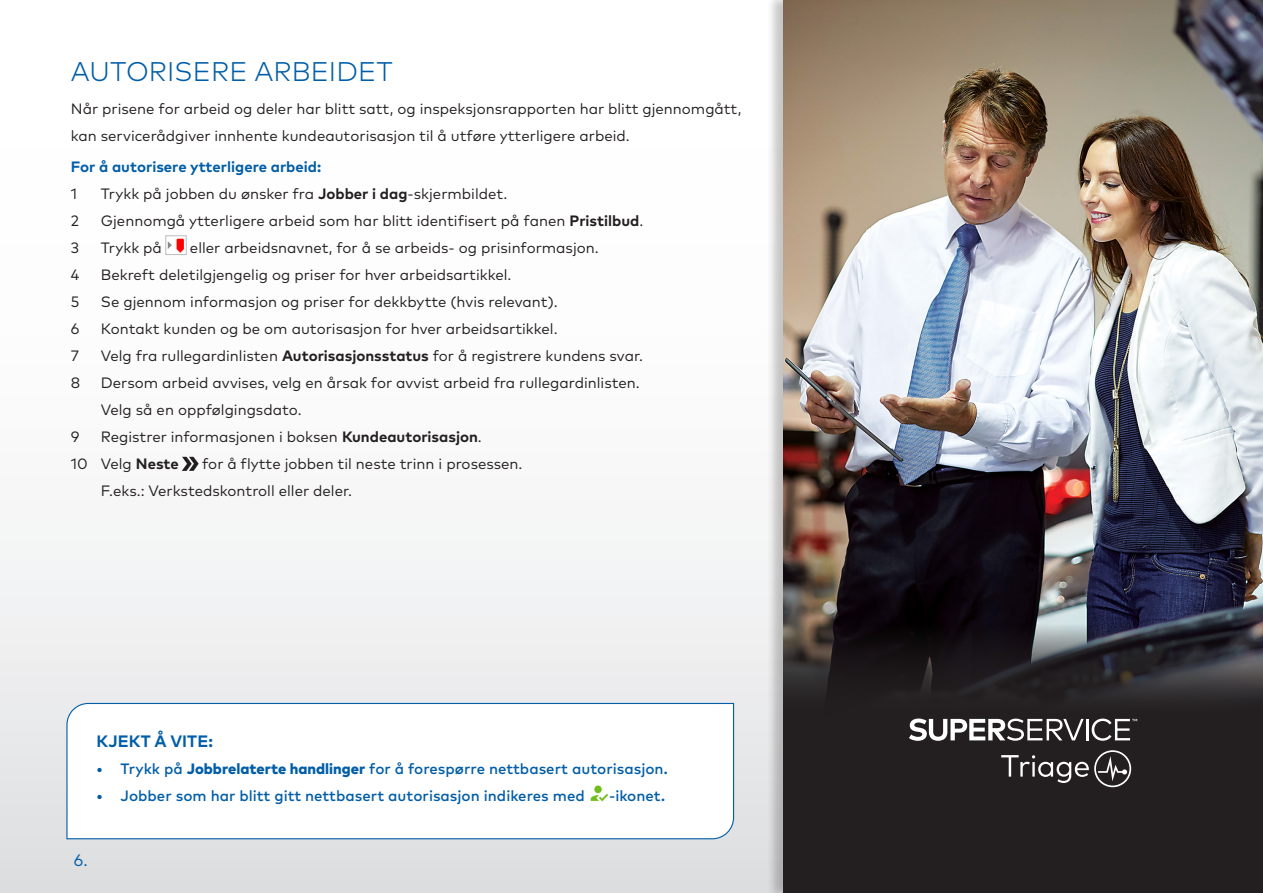
<style>
.page{position:relative;width:1263px;height:893px;background:#fff}
.page>*{position:absolute;margin:0;border:0;box-sizing:border-box;transform-origin:0 0}
.t1{font:300 27px "FF Mark Pro";letter-spacing:.005em;color:#015da7}
.t2{font:700 16.5px "FF Mark Pro";letter-spacing:.005em;color:#015da7}
.t3{font:16.5px "FF Mark Pro";color:#015da7}
.t4{font:15px/27px "FF Mark Pro";color:#231f20}
.t5{font:500 15px "FF Mark Pro";color:#015da7}
.t6{font:700 15px "FF Mark Pro";color:#015da7}
.s1{font-weight:700}
.s2{font-weight:800}
</style>
<div class="page">
<div style="left:0;top:0;width:1263px;height:893px;background:linear-gradient(to bottom,#fff,#e3e4e6)"></div>
<svg style="left:66px;top:702px;width:669px;height:138px"></svg>
<div style="left:766px;top:0;width:497px;height:893px;background:#231f20;opacity:.25"></div>
<div style="left:783px;top:0;width:480px;height:893px;background:#231f20"></div>
<img style="left:783px;top:0;width:480px;height:721px">
<img style="left:168px;top:238px;width:16px;height:15px">
<div style="left:166px;top:236px;width:20px;height:19px;border:1px solid #bcbdc0"></div>
<svg style="left:182px;top:457px;width:17px;height:14px"></svg>
<img style="left:591px;top:786px;width:18px;height:15px">
<svg style="left:1001px;top:750px;width:130px;height:37px"></svg>
<svg style="left:909px;top:718px;width:174px;height:23px"></svg>
<hr style="left:1086px;top:719px;width:2px;height:21px;background:#fff">
<svg style="left:1092px;top:719px;width:45px;height:22px"></svg>
<p class="t1" style="left:71px;top:51px;width:323px">AUTORISERE ARBEIDET</p>
<p class="t4" style="left:71px;top:94px;width:672px">Når prisene for arbeid og deler har blitt satt, og inspeksjonsrapporten har blitt gjennomgått, kan servicerådgiver innhente kundeautorisasjon til å utføre ytterligere arbeid.</p>
<p class="t6" style="left:71px;top:155px;width:252px">For å autorisere ytterligere arbeid:</p>
<p class="t4" style="left:71px;top:179px;width:8px">1</p>
<p class="t4" style="left:101px;top:179px;width:408px">Trykk på jobben du ønsker fra <span class="s1">Jobber i dag</span>-skjermbildet.</p>
<p class="t4" style="left:71px;top:206px;width:10px">2</p>
<p class="t4" style="left:101px;top:206px;width:544px">Gjennomgå ytterligere arbeid som har blitt identifisert på fanen <span class="s1">Pristilbud</span>.</p>
<p class="t4" style="left:71px;top:233px;width:10px">3</p>
<p class="t4" style="left:101px;top:233px;width:63px">Trykk på</p>
<p class="t4" style="left:190px;top:233px;width:410px">eller arbeidsnavnet, for å se arbeids- og prisinformasjon.</p>
<p class="t4" style="left:71px;top:260px;width:10px">4</p>
<p class="t4" style="left:101px;top:260px;width:412px">Bekreft deletilgjengelig og priser for hver arbeidsartikkel.</p>
<p class="t4" style="left:71px;top:287px;width:10px">5</p>
<p class="t4" style="left:101px;top:287px;width:458px">Se gjennom informasjon og priser for dekkbytte (hvis relevant).</p>
<p class="t4" style="left:71px;top:314px;width:10px">6</p>
<p class="t4" style="left:101px;top:314px;width:458px">Kontakt kunden og be om autorisasjon for hver arbeidsartikkel.</p>
<p class="t4" style="left:71px;top:341px;width:10px">7</p>
<p class="t4" style="left:101px;top:341px;width:544px">Velg fra rullegardinlisten <span class="s1">Autorisasjonsstatus</span> for å registrere kundens svar.</p>
<p class="t4" style="left:71px;top:368px;width:11px">8</p>
<p class="t4" style="left:101px;top:368px;width:540px">Dersom arbeid avvises, velg en årsak for avvist arbeid fra rullegardinlisten.<br>Velg så en oppfølgingsdato.</p>
<p class="t4" style="left:71px;top:422px;width:10px">9</p>
<p class="t4" style="left:101px;top:422px;width:382px">Registrer informasjonen i boksen <span class="s1">Kundeautorisasjon</span>.</p>
<p class="t4" style="left:71px;top:449px;width:109px">10 Velg <span class="s1">Neste</span></p>
<p class="t4" style="left:202px;top:449px;width:322px">for å flytte jobben til neste trinn i prosessen.</p>
<p class="t4" style="left:101px;top:476px;width:253px">F.eks.: Verkstedskontroll eller deler.</p>
<p class="t2" style="left:97px;top:728px;width:118px">KJEKT Å VITE:</p>
<p class="t5" style="left:97px;top:757px;width:573px">• Trykk på <span class="s2">Jobbrelaterte handlinger</span> for å forespørre nettbasert autorisasjon.</p>
<p class="t5" style="left:97px;top:784px;width:490px">• Jobber som har blitt gitt nettbasert autorisasjon indikeres med</p>
<p class="t5" style="left:609px;top:784px;width:57px">-ikonet.</p>
<p class="t3" style="left:74px;top:848px;width:15px">6.</p>
</div>
